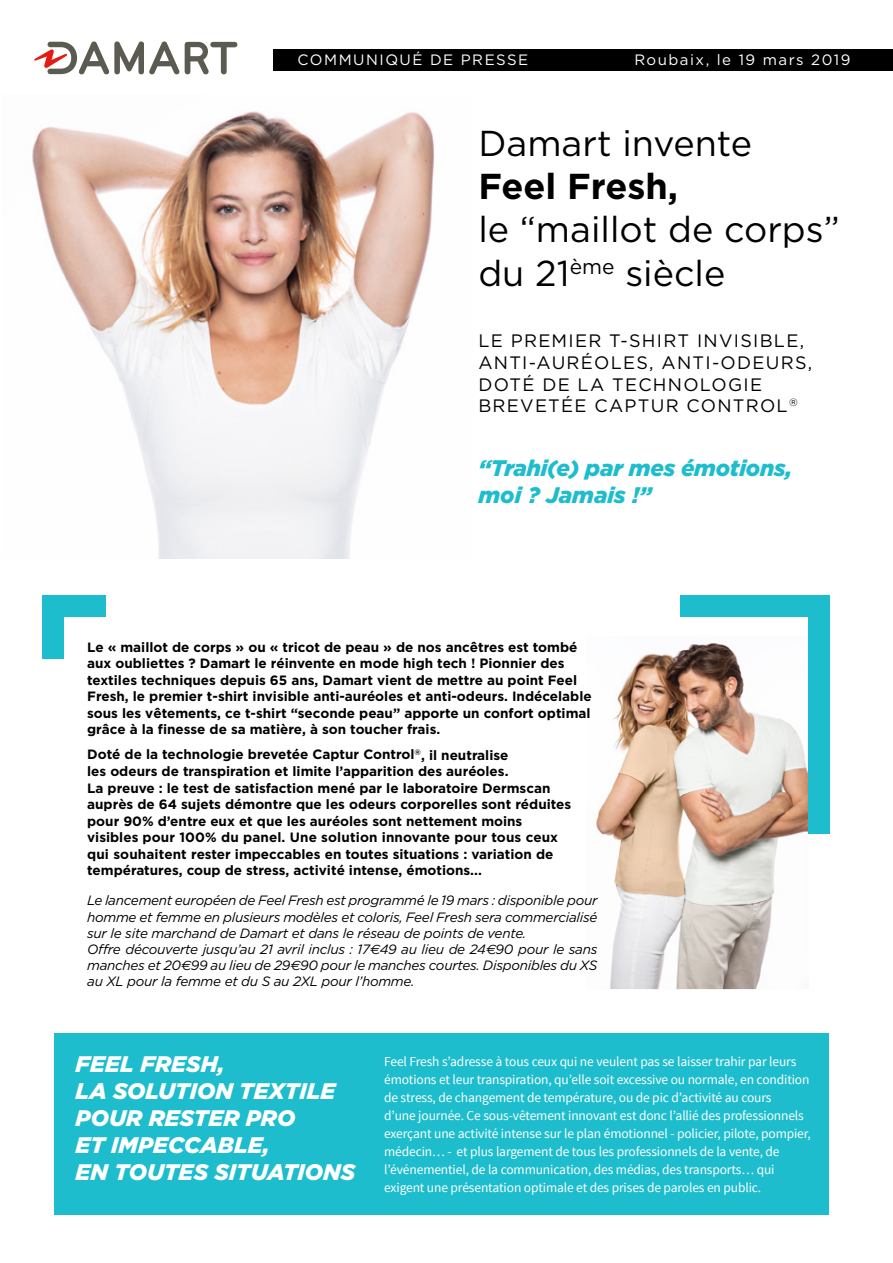
<style>
.page{position:relative;width:893px;height:1263px;background:#fff}
.page>*{position:absolute;margin:0;border:0;box-sizing:border-box;transform-origin:0 0}
.t1{font:36px/43.2px "Gotham";color:#000}
.t2{font:700 36px "Gotham";color:#000}
.t3{font:italic 900 22.5px/27px "Gotham";color:#fff}
.t4{font:italic 900 22.5px/27px "Gotham";letter-spacing:-.01em;color:#1dbdcd}
.t5{font:18px/21.6px "Gotham";letter-spacing:.07em;color:#000}
.t6{font:15px "Gotham";letter-spacing:.1em;color:#fff}
.t7{font:700 13.5px/16.5px "Gotham";color:#000}
.t8{font:13.5px/18px "Source Sans Pro";letter-spacing:-.01em;color:#fff}
.t9{font:italic 13.5px/16.2px "Gotham";letter-spacing:-.02em;color:#000}
.s1{font-family:"Euro Sans"}
</style>
<div class="page">
<div style="left:54px;top:1033px;width:774px;height:182px;background:#1dbdcd"></div>
<img style="left:32px;top:111px;width:402px;height:448px">
<div style="left:273px;top:49px;width:619px;height:21px;background:#000"></div>
<div style="left:43px;top:595px;width:63px;height:22px;background:#1dbdcd"></div>
<div style="left:43px;top:595px;width:21px;height:64px;background:#1dbdcd"></div>
<img style="left:596px;top:643px;width:212px;height:346px">
<div style="left:808px;top:595px;width:21px;height:238px;background:#1dbdcd"></div>
<div style="left:680px;top:595px;width:149px;height:22px;background:#1dbdcd"></div>
<svg style="left:185px;top:42px;width:52px;height:32px"></svg>
<svg style="left:34px;top:41px;width:145px;height:33px"></svg>
<p class="t6" style="left:298px;top:52px;width:232px">COMMUNIQUÉ DE PRESSE</p>
<p class="t6" style="left:634px;top:52px;width:218px">Roubaix, le 19 mars 2019</p>
<h1 class="t1" style="left:478px;top:121px;width:275px">Damart invente</h1>
<h1 class="t2" style="left:478px;top:166px;width:201px">Feel Fresh,</h1>
<h1 class="t1" style="left:478px;top:207px;width:363px">le “maillot de corps” du 21<sup>ème</sup> siècle</h1>
<h3 class="t5" style="left:478px;top:330px;width:335px">LE PREMIER T-SHIRT INVISIBLE,<br>ANTI-AURÉOLES, ANTI-ODEURS,<br>DOTÉ DE LA TECHNOLOGIE<br>BREVETÉE CAPTUR CONTROL<sup>®</sup></h3>
<h2 class="t4" style="left:478px;top:454px;width:315px">“Trahi(e) par mes émotions, moi ? Jamais !”</h2>
<p class="t7" style="left:87px;top:639px;width:506px">Le « maillot de corps » ou « tricot de peau » de nos ancêtres est tombé aux oubliettes ? Damart le réinvente en mode high tech ! Pionnier des textiles techniques depuis 65 ans, Damart vient de mettre au point Feel Fresh, le premier t-shirt invisible anti-auréoles et anti-odeurs. Indécelable sous les vêtements, ce t-shirt “seconde peau” apporte un confort optimal grâce à la finesse de sa matière, à son toucher frais.</p>
<p class="t7" style="left:87px;top:746px;width:486px">Doté de la technologie brevetée Captur Control<sup>®</sup>, il neutralise<br>les odeurs de transpiration et limite l’apparition des auréoles.<br>La preuve : le test de satisfaction mené par le laboratoire Dermscan auprès de 64 sujets démontre que les odeurs corporelles sont réduites pour 90% d’entre eux et que les auréoles sont nettement moins visibles pour 100% du panel. Une solution innovante pour tous ceux qui souhaitent rester impeccables en toutes situations : variation de températures, coup de stress, activité intense, émotions...</p>
<p class="t9" style="left:87px;top:892px;width:512px">Le lancement européen de Feel Fresh est programmé le 19 mars : disponible pour homme et femme en plusieurs modèles et coloris, Feel Fresh sera commercialisé sur le site marchand de Damart et dans le réseau de points de vente.<br>Offre découverte jusqu’au 21 avril inclus : 17<span class="s1">€</span>49 au lieu de 24<span class="s1">€</span>90 pour le sans manches et 20<span class="s1">€</span>99 au lieu de 29<span class="s1">€</span>90 pour le manches courtes. Disponibles du XS au XL pour la femme et du S au 2XL pour l’homme.</p>
<h2 class="t3" style="left:75px;top:1050px;width:281px">FEEL FRESH,<br>LA SOLUTION TEXTILE<br>POUR RESTER PRO<br>ET IMPECCABLE,<br>EN TOUTES SITUATIONS</h2>
<p class="t8" style="left:384px;top:1052px;width:428px">Feel Fresh s’adresse à tous ceux qui ne veulent pas se laisser trahir par leurs émotions et leur transpiration, qu’elle soit excessive ou normale, en condition de stress, de changement de température, ou de pic d’activité au cours<br>d’une journée. Ce sous-vêtement innovant est donc l’allié des professionnels exerçant une activité intense sur le plan émotionnel - policier, pilote, pompier, médecin… - et plus largement de tous les professionnels de la vente, de l’événementiel, de la communication, des médias, des transports… qui exigent une présentation optimale et des prises de paroles en public.</p>
</div>
